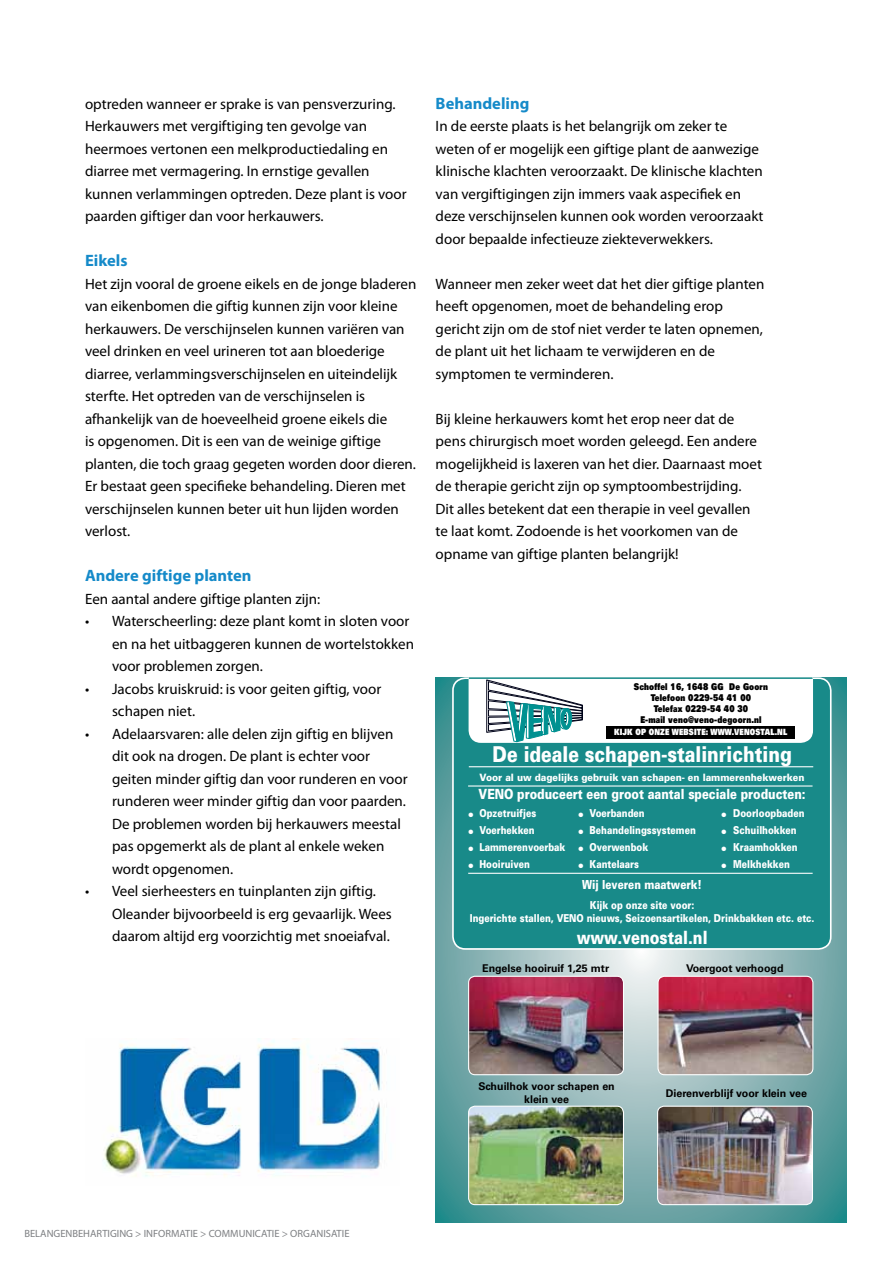
<style>
.page{position:relative;width:893px;height:1263px;background:#fff}
.page>*{position:absolute;margin:0;border:0;box-sizing:border-box;transform-origin:0 0}
.t1{font:900 21.9px "Univers";color:#fff;scale:.8 1}
.t2{font:900 18.3px "Univers";color:#fff;scale:.8 1}
.t3{font:700 16.5px "Myriad Pro";color:#158ac9}
.t4{font:15px/22.5px "Myriad Pro";color:#000}
.t5{font:900 14.1px "Univers";color:#fff;scale:.8 1}
.t6{font:900 12.45px "Univers";color:#fff;scale:.8 1}
.t7{font:900 10.95px/13px "Univers";color:#fff;text-align:center;scale:.8 1}
.t8{font:700 10.65px/12.8px "Univers";color:#000;text-align:center}
.t9{font:10.5px "Myriad Pro";color:#7e8083}
.t10{font:900 10.2px "Univers";color:#fff;scale:.9 1}
.t11{font:900 9.3px/11.2px "Univers";letter-spacing:.02em;color:#000;text-align:center;scale:.8 1}
.t12{font:900 8.55px "Univers";letter-spacing:.02em;color:#fff;scale:.8 1}
</style>
<div class="page">
<img style="left:104px;top:1039px;width:278px;height:138px">
<svg style="left:436px;top:677px;width:410px;height:545px;background:#7eafb0"></svg>
<div style="left:453px;top:678px;width:378px;height:271px;background:#188a89;border-radius:12px"></div>
<div style="left:452px;top:677px;width:380px;height:273px;border:2px solid #fff;border-radius:12px"></div>
<svg style="left:469px;top:677px;width:344px;height:66px;background:#cde0e1"></svg>
<div style="left:607px;top:682px;width:188px;height:44px;background:#fff"></div>
<div style="left:606px;top:726px;width:189px;height:13px;background:#000"></div>
<hr style="left:469px;top:766px;width:344px;height:1px;background:#fff">
<hr style="left:468px;top:785px;width:344px;height:1px;background:#fff">
<hr style="left:468px;top:873px;width:345px;height:1px;background:#fff">
<img style="left:469px;top:976px;width:154px;height:99px">
<div style="left:468px;top:976px;width:156px;height:99px;border:1px solid #fff;border-radius:7px"></div>
<img style="left:658px;top:976px;width:155px;height:99px">
<div style="left:657px;top:976px;width:156px;height:99px;border:1px solid #fff;border-radius:7px"></div>
<img style="left:469px;top:1106px;width:154px;height:98px">
<div style="left:468px;top:1106px;width:156px;height:99px;border:1px solid #fff;border-radius:7px"></div>
<img style="left:658px;top:1106px;width:154px;height:98px">
<div style="left:657px;top:1106px;width:156px;height:99px;border:1px solid #fff;border-radius:7px"></div>
<hr style="left:469px;top:677px;width:343px;height:2px;background:#188a89">
<p class="t4" style="left:85px;top:92px;width:323px">optreden wanneer er sprake is van pensverzuring.<br>Herkauwers met vergiftiging ten gevolge van heermoes vertonen een melkproductiedaling en diarree met vermagering. In ernstige gevallen kunnen verlammingen optreden. Deze plant is voor paarden giftiger dan voor herkauwers.</p>
<p class="t3" style="left:85px;top:250px;width:44px">Eikels</p>
<p class="t4" style="left:85px;top:272px;width:333px">Het zijn vooral de groene eikels en de jonge bladeren van eikenbomen die giftig kunnen zijn voor kleine herkauwers. De verschijnselen kunnen variëren van veel drinken en veel urineren tot aan bloederige diarree, verlammingsverschijnselen en uiteindelijk sterfte. Het optreden van de verschijnselen is afhankelijk van de hoeveelheid groene eikels die<br>is opgenomen. Dit is een van de weinige giftige planten, die toch graag gegeten worden door dieren.<br>Er bestaat geen specifieke behandeling. Dieren met verschijnselen kunnen beter uit hun lijden worden verlost.</p>
<p class="t3" style="left:85px;top:565px;width:168px">Andere giftige planten</p>
<p class="t4" style="left:85px;top:587px;width:237px">Een aantal andere giftige planten zijn:</p>
<p class="t4" style="left:112px;top:610px;width:304px;text-indent:-27px">• Waterscheerling: deze plant komt in sloten voor en na het uitbaggeren kunnen de wortelstokken voor problemen zorgen.</p>
<p class="t4" style="left:112px;top:677px;width:271px;text-indent:-27px">• Jacobs kruiskruid: is voor geiten giftig, voor schapen niet.</p>
<p class="t4" style="left:112px;top:722px;width:297px;text-indent:-27px">• Adelaarsvaren: alle delen zijn giftig en blijven dit ook na drogen. De plant is echter voor geiten minder giftig dan voor runderen en voor runderen weer minder giftig dan voor paarden.<br>De problemen worden bij herkauwers meestal pas opgemerkt als de plant al enkele weken wordt opgenomen.</p>
<p class="t4" style="left:112px;top:880px;width:281px;text-indent:-27px">• Veel sierheesters en tuinplanten zijn giftig.<br>Oleander bijvoorbeeld is erg gevaarlijk. Wees daarom altijd erg voorzichtig met snoeiafval.</p>
<p class="t3" style="left:436px;top:92px;width:95px">Behandeling</p>
<p class="t4" style="left:436px;top:115px;width:329px">In de eerste plaats is het belangrijk om zeker te weten of er mogelijk een giftige plant de aanwezige klinische klachten veroorzaakt. De klinische klachten van vergiftigingen zijn immers vaak aspecifiek en deze verschijnselen kunnen ook worden veroorzaakt door bepaalde infectieuze ziekteverwekkers.</p>
<p class="t4" style="left:436px;top:272px;width:330px">Wanneer men zeker weet dat het dier giftige planten heeft opgenomen, moet de behandeling erop gericht zijn om de stof niet verder te laten opnemen, de plant uit het lichaam te verwijderen en de symptomen te verminderen.</p>
<p class="t4" style="left:436px;top:407px;width:328px">Bij kleine herkauwers komt het erop neer dat de pens chirurgisch moet worden geleegd. Een andere mogelijkheid is laxeren van het dier. Daarnaast moet de therapie gericht zijn op symptoombestrijding.<br>Dit alles betekent dat een therapie in veel gevallen te laat komt. Zodoende is het voorkomen van de opname van giftige planten belangrijk!</p>
<p class="t11" style="left:634px;top:680px;width:169px">Schoffel 16, 1648 GG De Goorn<br>Telefoon 0229-54 41 00<br>Telefax 0229-54 40 30<br>E-mail veno@veno-degoorn.nl</p>
<p class="t12" style="left:614px;top:727px;width:218px">KIJK OP ONZE WEBSITE: WWW.VENOSTAL.NL</p>
<h1 class="t1" style="left:493px;top:740px;width:375px">De ideale schapen-stalinrichting</h1>
<p class="t10" style="left:480px;top:771px;width:363px">Voor al uw dagelijks gebruik van schapen- en lammerenhekwerken</p>
<p class="t5" style="left:479px;top:786px;width:410px">VENO produceert een groot aantal speciale producten:</p>
<p class="t7" style="left:469px;top:806px;width:86px">● Opzetruifjes</p>
<p class="t7" style="left:579px;top:806px;width:84px">● Voerbanden</p>
<p class="t7" style="left:721px;top:806px;width:105px">● Doorloopbaden</p>
<p class="t7" style="left:469px;top:823px;width:84px">● Voerhekken</p>
<p class="t7" style="left:579px;top:823px;width:148px">● Behandelingssystemen</p>
<p class="t7" style="left:721px;top:823px;width:96px">● Schuilhokken</p>
<p class="t7" style="left:469px;top:840px;width:226px">● Lammerenvoerbak ● Overwenbok</p>
<p class="t7" style="left:721px;top:840px;width:97px">● Kraamhokken</p>
<p class="t7" style="left:469px;top:857px;width:78px">● Hooiruiven</p>
<p class="t7" style="left:579px;top:857px;width:77px">● Kantelaars</p>
<p class="t7" style="left:721px;top:857px;width:87px">● Melkhekken</p>
<p class="t6" style="left:582px;top:877px;width:151px">Wij leveren maatwerk!</p>
<p class="t7" style="left:470px;top:899px;width:432px">Kijk op onze site voor:<br>Ingerichte stallen, VENO nieuws, Seizoensartikelen, Drinkbakken etc. etc.</p>
<p class="t2" style="left:577px;top:926px;width:165px">www.venostal.nl</p>
<p class="t8" style="left:482px;top:962px;width:128px">Engelse hooiruif 1,25 mtr</p>
<p class="t8" style="left:686px;top:962px;width:99px">Voergoot verhoogd</p>
<p class="t8" style="left:478px;top:1080px;width:138px">Schuilhok voor schapen en klein vee</p>
<p class="t8" style="left:666px;top:1086px;width:143px">Dierenverblijf voor klein vee</p>
<p class="t9" style="left:24px;top:1227px;width:327px">BELANGENBEHARTIGING &gt; INFORMATIE &gt; COMMUNICATIE &gt; ORGANISATIE</p>
</div>
